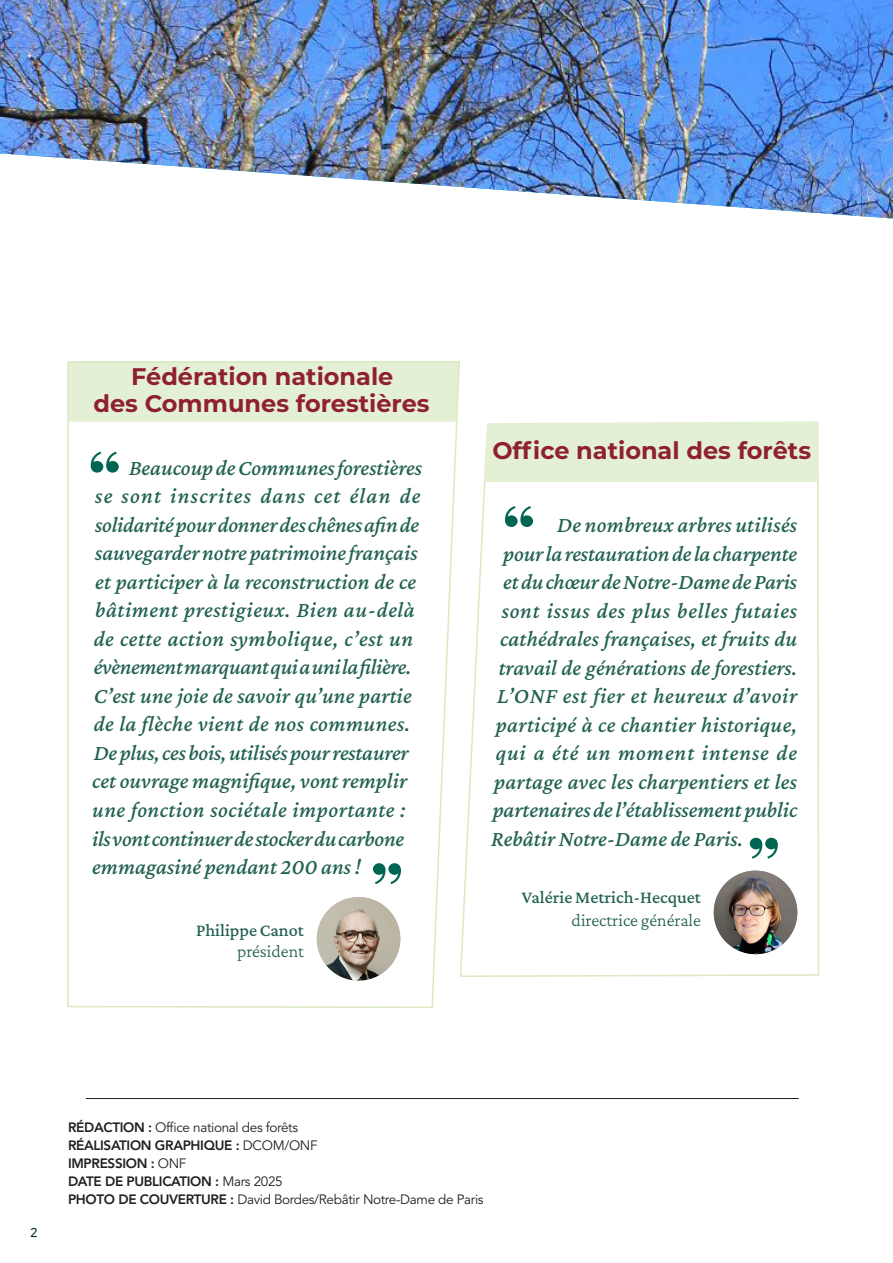
<style>
.page{position:relative;width:893px;height:1263px;background:#fff}
.page>*{position:absolute;margin:0;border:0;box-sizing:border-box;transform-origin:0 0}
.t1{font:700 24px/27px "Montserrat";color:#8f2031;text-align:center}
.SUB-SUB-TITLE{font:italic 500 22.5px/28.5px "Crimson Pro";color:#216151}
.SUB-SUB-TITLE-2{font:italic 500 22.5px "Crimson Pro";letter-spacing:.035em;color:#216151}
.SUB-SUB-TITLE-3{font:italic 500 22.5px "Crimson Pro";letter-spacing:.025em;color:#216151}
.SUB-SUB-TITLE-4{font:italic 500 22.5px "Crimson Pro";letter-spacing:.04em;color:#216151}
.SUB-SUB-TITLE-5{font:500 18px/22.5px "Crimson Pro";color:#216151;text-align:right}
.SUB-SUB-TITLE-6{font:300 18px "Crimson Pro";color:#216151}
.t2{font:13.5px "Avenir LT Std";letter-spacing:-.025em;color:#231f20}
.t3{font:800 13.5px "Avenir LT Std";letter-spacing:-.025em;color:#231f20}
.t4{font:12.75px "Marianne";color:#002923}
.s1{font-weight:300}
.s2{font-weight:800}
.s3{font-weight:400}
</style>
<div class="page">
<img style="left:0;top:0;width:893px;height:218px">
<hr style="left:86px;top:1098px;width:713px;height:1px;background:#231f20">
<svg style="left:67px;top:361px;width:393px;height:647px"></svg>
<svg style="left:459px;top:450px;width:361px;height:528px"></svg>
<svg style="left:505px;top:506px;width:28px;height:21px"></svg>
<svg style="left:91px;top:452px;width:28px;height:21px"></svg>
<img style="left:714px;top:871px;width:83px;height:83px;border-radius:42px">
<img style="left:317px;top:897px;width:83px;height:84px;border-radius:42px">
<svg style="left:373px;top:863px;width:28px;height:21px"></svg>
<svg style="left:750px;top:838px;width:28px;height:21px"></svg>
<div style="left:484px;top:421px;width:335px;height:61px;background:#e4f0d4"></div>
<p class="t1" style="left:93px;top:362px;width:338px">Fédération nationale<br>des Communes forestières</p>
<p class="SUB-SUB-TITLE" style="left:92px;top:453px;width:331px;text-indent:37px">Beaucoup de Communes forestières se sont inscrites dans cet élan de solidarité pour donner des chênes afin de sauvegarder notre patrimoine français et participer à la reconstruction de ce bâtiment prestigieux. Bien au-delà de cette action symbolique, c’est un évènement marquant qui a uni la filière.<br>C’est une joie de savoir qu’une partie de la flèche vient de nos communes.<br>De plus, ces bois, utilisés pour restaurer cet ouvrage magnifique, vont remplir une fonction sociétale importante : ils vont continuer de stocker du carbone emmagasiné pendant 200 ans !</p>
<p class="SUB-SUB-TITLE-5" style="left:196px;top:918px;width:109px">Philippe Canot</p>
<p class="SUB-SUB-TITLE-6" style="left:237px;top:940px;width:68px">président</p>
<p class="t1" style="left:492px;top:436px;width:320px">Office national des forêts</p>
<p class="SUB-SUB-TITLE" style="left:557px;top:510px;width:242px">De nombreux arbres utilisés</p>
<p class="SUB-SUB-TITLE" style="left:503px;top:539px;width:296px">pour la restauration de la charpente</p>
<p class="SUB-SUB-TITLE" style="left:503px;top:567px;width:295px">et du chœur de Notre-Dame de Paris</p>
<p class="SUB-SUB-TITLE-2" style="left:502px;top:596px;width:297px">sont issus des plus belles futaies</p>
<p class="SUB-SUB-TITLE" style="left:500px;top:624px;width:298px">cathédrales françaises, et fruits du</p>
<p class="SUB-SUB-TITLE" style="left:499px;top:653px;width:300px">travail de générations de forestiers.</p>
<p class="SUB-SUB-TITLE-3" style="left:497px;top:681px;width:302px">L’ONF est fier et heureux d’avoir</p>
<p class="SUB-SUB-TITLE" style="left:496px;top:710px;width:303px">participé à ce chantier historique,</p>
<p class="SUB-SUB-TITLE-4" style="left:496px;top:738px;width:303px">qui a été un moment intense de</p>
<p class="SUB-SUB-TITLE" style="left:494px;top:767px;width:304px">partage avec les charpentiers et les</p>
<p class="SUB-SUB-TITLE" style="left:493px;top:795px;width:306px">partenaires de l’établissement public</p>
<p class="SUB-SUB-TITLE" style="left:491px;top:824px;width:254px">Rebâtir Notre-Dame de Paris.</p>
<p class="SUB-SUB-TITLE-5" style="left:522px;top:886px;width:181px">Valérie Metrich-Hecquet <span class="s1">directrice générale</span></p>
<p class="t4" style="left:30px;top:1225px;width:9px">2</p>
<p class="t2" style="left:68px;top:1119px;width:232px"><span class="s2">RÉDACTION :</span> Office national des forêts</p>
<p class="t3" style="left:68px;top:1137px;width:251px">RÉALISATION GRAPHIQUE : <span class="s3">DCOM/ONF</span></p>
<p class="t3" style="left:68px;top:1155px;width:120px">IMPRESSION : <span class="s3">ONF</span></p>
<p class="t3" style="left:68px;top:1173px;width:216px">DATE DE PUBLICATION : <span class="s3">Mars 2025</span></p>
<p class="t2" style="left:68px;top:1191px;width:417px"><span class="s2">PHOTO DE COUVERTURE :</span> David Bordes/Rebâtir Notre-Dame de Paris</p>
</div>
